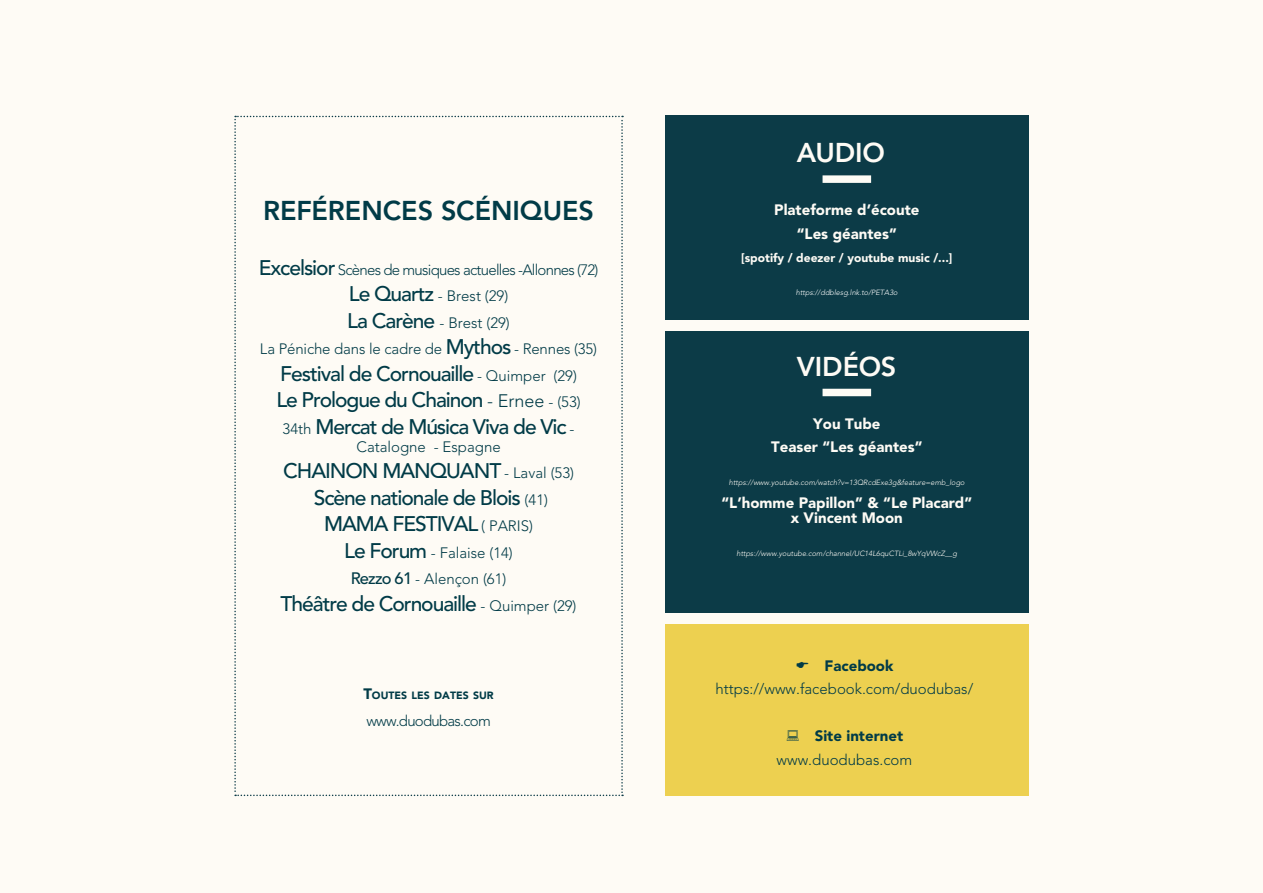
<style>
.page{position:relative;width:1263px;height:893px;background:#fefbf5}
.page>*{position:absolute;margin:0;border:0;box-sizing:border-box;transform-origin:0 0}
.H1_Main1{font:800 27px "Avenir";letter-spacing:-.005em;color:#013b47}
.H1_Main1-2{font:800 27px "Avenir";letter-spacing:-.005em;color:#fefbf5}
.P_10pts_Light{font:500 21px "Avenir";letter-spacing:-.05em;color:#013b47}
.P_10pts_Light-2{font:300 15px "Avenir";color:#013b47}
.P_10pts_Light-3{font:900 15px/15px "Avenir";color:#fefbf5;text-align:center}
.P_10pts_Light-4{font:300 15px "Avenir";letter-spacing:-.05em;color:#013b47}
.P_10pts_Light-5{font:900 15px "Avenir";color:#013b47}
.P_10pts_Light-6{font:900 12px "Avenir";color:#fefbf5}
.P_10pts_Light-7{font:900 10.5px "Avenir";color:#013b47}
.P_10pts_Light-8{font:italic 300 7.5px "Avenir";color:#fefbf5}
.P_10pts_Light-9{font:italic 300 7.5px "Avenir";color:#fff}
.s1{font-weight:500;font-size:21px}
.s2{font-weight:300;font-size:15px}
.s3{font-weight:300;font-size:18px}
.s4{font-weight:500;font-size:16.5px}
.s5{font-size:15px}
</style>
<div class="page">
<div style="left:665px;top:332px;width:364px;height:281px;background:#0c3b47"></div>
<div style="left:822px;top:389px;width:49px;height:7px;background:#fefbf5"></div>
<div style="left:665px;top:116px;width:364px;height:204px;background:#0c3b47"></div>
<div style="left:822px;top:175px;width:49px;height:8px;background:#fefbf5"></div>
<svg style="left:234px;top:116px;width:389px;height:680px"></svg>
<div style="left:665px;top:625px;width:364px;height:171px;background:#edd050"></div>
<p class="H1_Main1" style="left:263px;top:194px;width:332px">REFÉRENCES SCÉNIQUES</p>
<p class="P_10pts_Light-4" style="left:259px;top:261px;width:341px"><span class="s1">Excelsior</span> Scènes de musiques actuelles -Allonnes (72)</p>
<p class="P_10pts_Light-2" style="left:349px;top:287px;width:161px"><span class="s1">Le Quartz</span> - Brest (29)</p>
<p class="P_10pts_Light-2" style="left:347px;top:314px;width:164px"><span class="s1">La Carène</span> - Brest (29)</p>
<p class="P_10pts_Light-2" style="left:260px;top:340px;width:339px">La Péniche dans le cadre de <span class="s1">Mythos</span> - Rennes (35)</p>
<p class="P_10pts_Light" style="left:280px;top:361px;width:298px">Festival de Cornouaille <span class="s2">- Quimper (29)</span></p>
<p class="P_10pts_Light" style="left:276px;top:388px;width:306px">Le Prologue du Chainon <span class="s3">- Ernee</span> <span class="s2">- (53)</span></p>
<p class="P_10pts_Light" style="left:283px;top:414px;width:293px"><span class="s2">34th</span> Mercat de Música Viva de Vic <span class="s2">-</span></p>
<p class="P_10pts_Light-2" style="left:356px;top:438px;width:146px">Catalogne - Espagne</p>
<p class="P_10pts_Light" style="left:283px;top:459px;width:292px">CHAINON MANQUANT <span class="s2">- Laval (53)</span></p>
<p class="P_10pts_Light" style="left:314px;top:485px;width:236px">Scène nationale de Blois <span class="s2">(41)</span></p>
<p class="P_10pts_Light" style="left:324px;top:512px;width:210px">MAMA FESTIVAL <span class="s2">( PARIS)</span></p>
<p class="P_10pts_Light-2" style="left:344px;top:544px;width:170px"><span class="s1">Le Forum</span> - Falaise (14)</p>
<p class="P_10pts_Light-2" style="left:351px;top:570px;width:157px"><span class="s4">Rezzo 61</span> - Alençon (61)</p>
<p class="P_10pts_Light" style="left:281px;top:591px;width:297px">Théâtre de Cornouaille <span class="s2">- Quimper (29)</span></p>
<p class="P_10pts_Light-7" style="left:363px;top:689px;width:132px"><span class="s5">T</span>OUTES LES DATES SUR</p>
<p class="P_10pts_Light-4" style="left:366px;top:712px;width:126px">www.duodubas.com</p>
<p class="H1_Main1-2" style="left:797px;top:137px;width:90px">AUDIO</p>
<p class="P_10pts_Light-3" style="left:774px;top:202px;width:147px">Plateforme d’écoute</p>
<p class="P_10pts_Light-3" style="left:797px;top:226px;width:102px">“Les géantes”</p>
<p class="P_10pts_Light-6" style="left:741px;top:251px;width:213px">[spotify / deezer / youtube music /...]</p>
<p class="P_10pts_Light-9" style="left:796px;top:288px;width:103px">https://ddblesg.lnk.to/PETA3o</p>
<p class="H1_Main1-2" style="left:797px;top:350px;width:101px">VIDÉOS</p>
<p class="P_10pts_Light-3" style="left:813px;top:416px;width:69px">You Tube</p>
<p class="P_10pts_Light-3" style="left:771px;top:439px;width:153px">Teaser “Les géantes”</p>
<p class="P_10pts_Light-8" style="left:729px;top:478px;width:237px">https://www.youtube.com/watch?v=13QRcdExe3g&amp;feature=emb_logo</p>
<p class="P_10pts_Light-3" style="left:721px;top:495px;width:252px">“L’homme Papillon” &amp; “Le Placard” x Vincent Moon</p>
<p class="P_10pts_Light-8" style="left:736px;top:549px;width:222px">https://www.youtube.com/channel/UC14L6quCTLi_8wYqVWcZ__g</p>
<p class="P_10pts_Light-5" style="left:824px;top:656px;width:70px">Facebook</p>
<p class="P_10pts_Light-2" style="left:716px;top:680px;width:259px">https://www.facebook.com/duodubas/</p>
<p class="P_10pts_Light-5" style="left:815px;top:727px;width:90px">Site internet</p>
<p class="P_10pts_Light-2" style="left:777px;top:751px;width:137px">www.duodubas.com</p>
</div>
